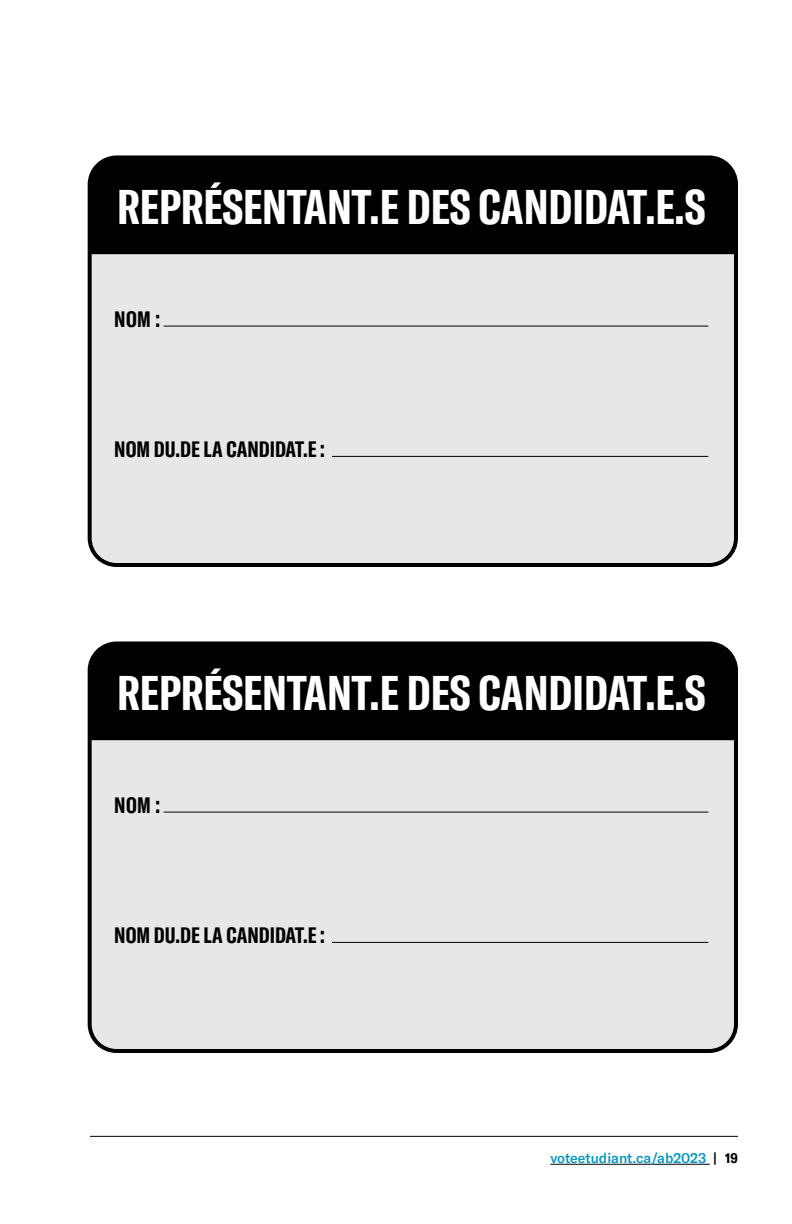
<style>
.page{position:relative;width:792px;height:1224px;background:#fff}
.page>*{position:absolute;margin:0;border:0;box-sizing:border-box;transform-origin:0 0}
.t1{font:700 extra-condensed 48px "GT America";color:#fff}
.t2{font:700 extra-condensed 22px "GT America";color:#000}
.t3{font:500 14px "GT America";color:#0096c1}
.s1{font-weight:700;font-stretch:condensed;color:#000}
</style>
<div class="page">
<hr style="left:550px;top:1164px;width:160px;height:1px;background:#000">
<hr style="left:90px;top:1136px;width:648px;height:1px;background:#000">
<div style="left:90px;top:157px;width:646px;height:408px;background:#e6e7e8;border-radius:27px"></div>
<div style="left:88px;top:155px;width:650px;height:412px;border:4px solid #000;border-radius:27px"></div>
<div style="left:90px;top:157px;width:646px;height:97px;background:#000"></div>
<hr style="left:164px;top:326px;width:544px;height:1px;background:#000">
<hr style="left:332px;top:456px;width:376px;height:1px;background:#000">
<div style="left:90px;top:643px;width:646px;height:408px;background:#e6e7e8;border-radius:27px"></div>
<div style="left:88px;top:641px;width:650px;height:412px;border:4px solid #000;border-radius:27px"></div>
<div style="left:90px;top:643px;width:646px;height:97px;background:#000"></div>
<hr style="left:164px;top:812px;width:544px;height:1px;background:#000">
<hr style="left:332px;top:942px;width:376px;height:1px;background:#000">
<p class="t1" style="left:117px;top:178px;width:590px">REPRÉSENTANT.E DES CANDIDAT.E.S</p>
<p class="t2" style="left:114px;top:306px;width:47px">NOM :</p>
<p class="t2" style="left:114px;top:436px;width:212px">NOM DU.DE LA CANDIDAT.E :</p>
<p class="t1" style="left:117px;top:664px;width:590px">REPRÉSENTANT.E DES CANDIDAT.E.S</p>
<p class="t2" style="left:114px;top:792px;width:47px">NOM :</p>
<p class="t2" style="left:114px;top:922px;width:212px">NOM DU.DE LA CANDIDAT.E :</p>
<p class="t3" style="left:550px;top:1150px;width:189px">voteetudiant.ca/ab2023 <span class="s1">| 19</span></p>
</div>
